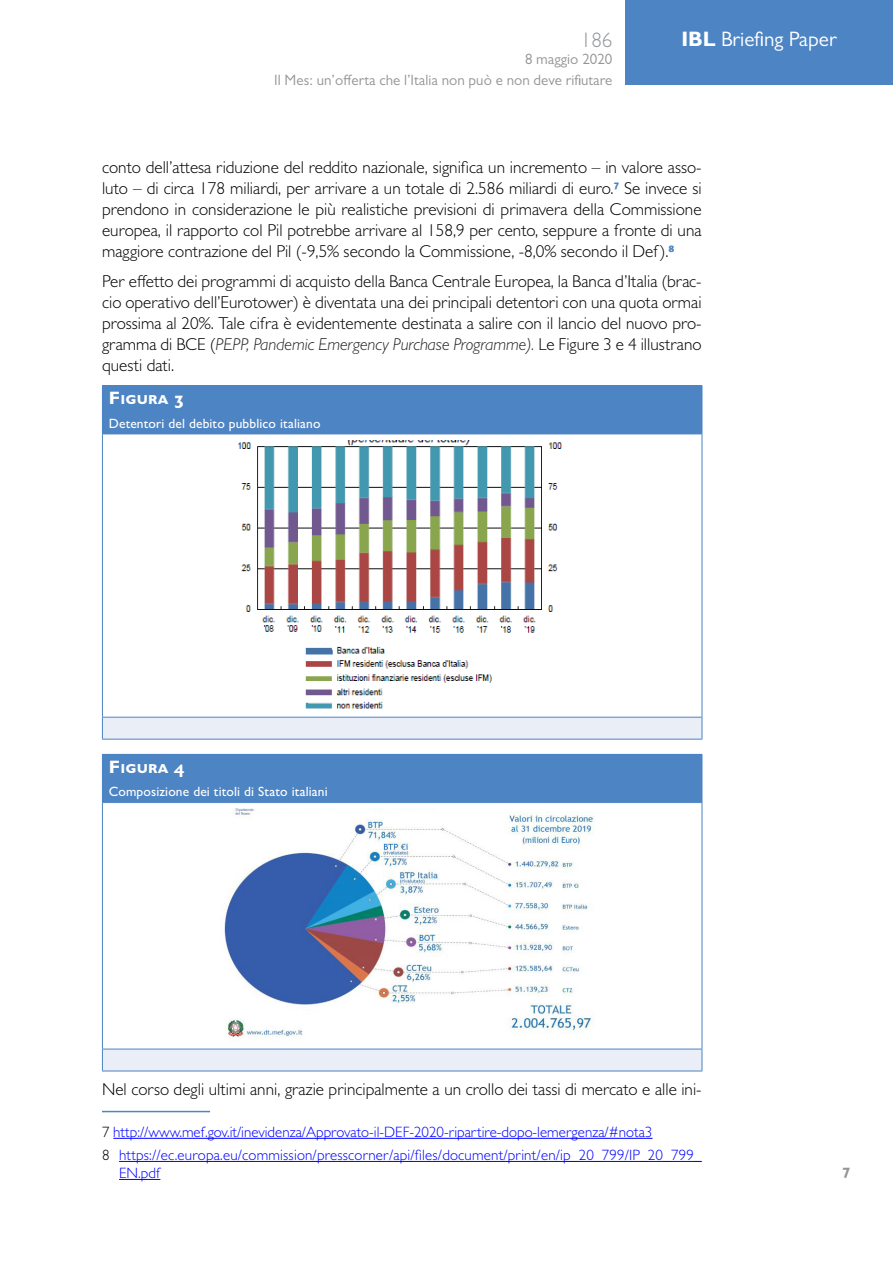
<style>
.page{position:relative;width:893px;height:1263px;background:#fff}
.page>*{position:absolute;margin:0;border:0;box-sizing:border-box;transform-origin:0 0}
.t1{font:21px "Gill Sans MT Pro";color:#fff}
.t2{font:300 21px "Gill Sans MT Pro";color:#939598}
.Dida_Number{font:700 18px "Gill Sans MT Pro";letter-spacing:.01em;color:#fff;scale:1.05 1}
.Body{font:300 17.25px/21px "Gill Sans MT Pro";color:#000;text-align:justify}
.Footnote{font:300 15px/18px "Gill Sans MT Pro";color:#00f}
.t3{font:15px/20.5px "Gill Sans MT Pro";color:#939598;text-align:right}
.t4{font:700 15px "Gill Sans MT Pro";color:#939598}
.Dida-Header{font:500 13.5px "Gill Sans MT Pro";letter-spacing:.01em;color:#fff}
.s1{font-weight:700}
.s2{font-style:italic;color:#231f20}
.s3{color:#000}
</style>
<div class="page">
<div style="left:625px;top:0;width:268px;height:85px;background:#4d84c4"></div>
<div style="left:102px;top:386px;width:600px;height:48px;background:#4d84c4"></div>
<div style="left:102px;top:717px;width:600px;height:22px;background:#eaeef7"></div>
<hr style="left:102px;top:434px;width:600px;height:1px;background:#4d84c4">
<hr style="left:102px;top:717px;width:600px;height:1px;background:#4d84c4">
<hr style="left:102px;top:385px;width:600px;height:1px;background:#4d84c4">
<hr style="left:702px;top:386px;width:1px;height:48px;background:#4d84c4">
<hr style="left:102px;top:434px;width:1px;height:283px;background:#4d84c4">
<hr style="left:702px;top:434px;width:1px;height:283px;background:#4d84c4">
<svg style="left:102px;top:717px;width:1px;height:22px"></svg>
<svg style="left:702px;top:717px;width:1px;height:22px"></svg>
<hr style="left:102px;top:739px;width:600px;height:1px;background:#4d84c4">
<svg style="left:238px;top:440px;width:324px;height:269px"></svg>
<div style="left:102px;top:754px;width:600px;height:48px;background:#4d84c4"></div>
<div style="left:102px;top:1049px;width:600px;height:22px;background:#eaeef7"></div>
<hr style="left:102px;top:802px;width:600px;height:1px;background:#4d84c4">
<hr style="left:102px;top:1049px;width:600px;height:1px;background:#4d84c4">
<hr style="left:702px;top:755px;width:1px;height:47px;background:#4d84c4">
<hr style="left:102px;top:803px;width:1px;height:246px;background:#4d84c4">
<hr style="left:702px;top:803px;width:1px;height:246px;background:#4d84c4">
<svg style="left:102px;top:1049px;width:1px;height:22px"></svg>
<svg style="left:702px;top:1049px;width:1px;height:22px"></svg>
<hr style="left:102px;top:1071px;width:600px;height:1px;background:#4d84c4">
<img style="left:222px;top:809px;width:372px;height:229px">
<hr style="left:102px;top:1111px;width:108px;height:1px;background:#4d84c4">
<hr style="left:113px;top:1138px;width:540px;height:1px;background:#00f">
<hr style="left:119px;top:1161px;width:583px;height:1px;background:#00f">
<hr style="left:119px;top:1179px;width:41px;height:1px;background:#00f">
<p class="t2" style="left:581px;top:27px;width:33px">186</p>
<p class="t3" style="left:274px;top:49px;width:339px">8 maggio 2020<br>Il Mes: un’offerta che l’Italia non può e non deve rifiutare</p>
<p class="t1" style="left:681px;top:26px;width:157px"><span class="s1">IBL</span> Briefing Paper</p>
<p class="Body" style="left:102px;top:157px;width:601px">conto dell’attesa riduzione del reddito nazionale, significa un incremento – in valore asso&shy;luto – di circa 178 miliardi, per arrivare a un totale di 2.586 miliardi di euro.<sup>7</sup> Se invece si prendono in considerazione le più realistiche previsioni di primavera della Commissione europea, il rapporto col Pil potrebbe arrivare al 158,9 per cento, seppure a fronte di una maggiore contrazione del Pil (-9,5% secondo la Commissione, -8,0% secondo il Def).<sup>8</sup></p>
<p class="Body" style="left:102px;top:270px;width:601px">Per effetto dei programmi di acquisto della Banca Centrale Europea, la Banca d’Italia (brac&shy;cio operativo dell’Eurotower) è diventata una dei principali detentori con una quota ormai prossima al 20%. Tale cifra è evidentemente destinata a salire con il lancio del nuovo pro&shy;gramma di BCE (<span class="s2">PEPP, Pandemic Emergency Purchase Programme).</span> Le Figure 3 e 4 illustrano questi dati.</p>
<p class="Dida_Number" style="left:109px;top:387px;width:73px">Figura 3</p>
<p class="Dida-Header" style="left:109px;top:415px;width:213px">Detentori del debito pubblico italiano</p>
<p class="Dida_Number" style="left:109px;top:756px;width:73px">Figura 4</p>
<p class="Dida-Header" style="left:109px;top:784px;width:220px">Composizione dei titoli di Stato italiani</p>
<p class="Body" style="left:102px;top:1078px;width:601px">Nel corso degli ultimi anni, grazie principalmente a un crollo dei tassi di mercato e alle ini-</p>
<p class="Footnote" style="left:102px;top:1122px;width:552px"><span class="s3">7</span> http://www.mef.gov.it/inevidenza/Approvato-il-DEF-2020-ripartire-dopo-lemergenza/#nota3</p>
<p class="Footnote" style="left:119px;top:1146px;width:584px;text-indent:-17px"><span class="s3">8</span> https://ec.europa.eu/commission/presscorner/api/files/document/print/en/ip_20_799/IP_20_799_<br>EN.pdf</p>
<p class="t4" style="left:842px;top:1163px;width:10px">7</p>
</div>
